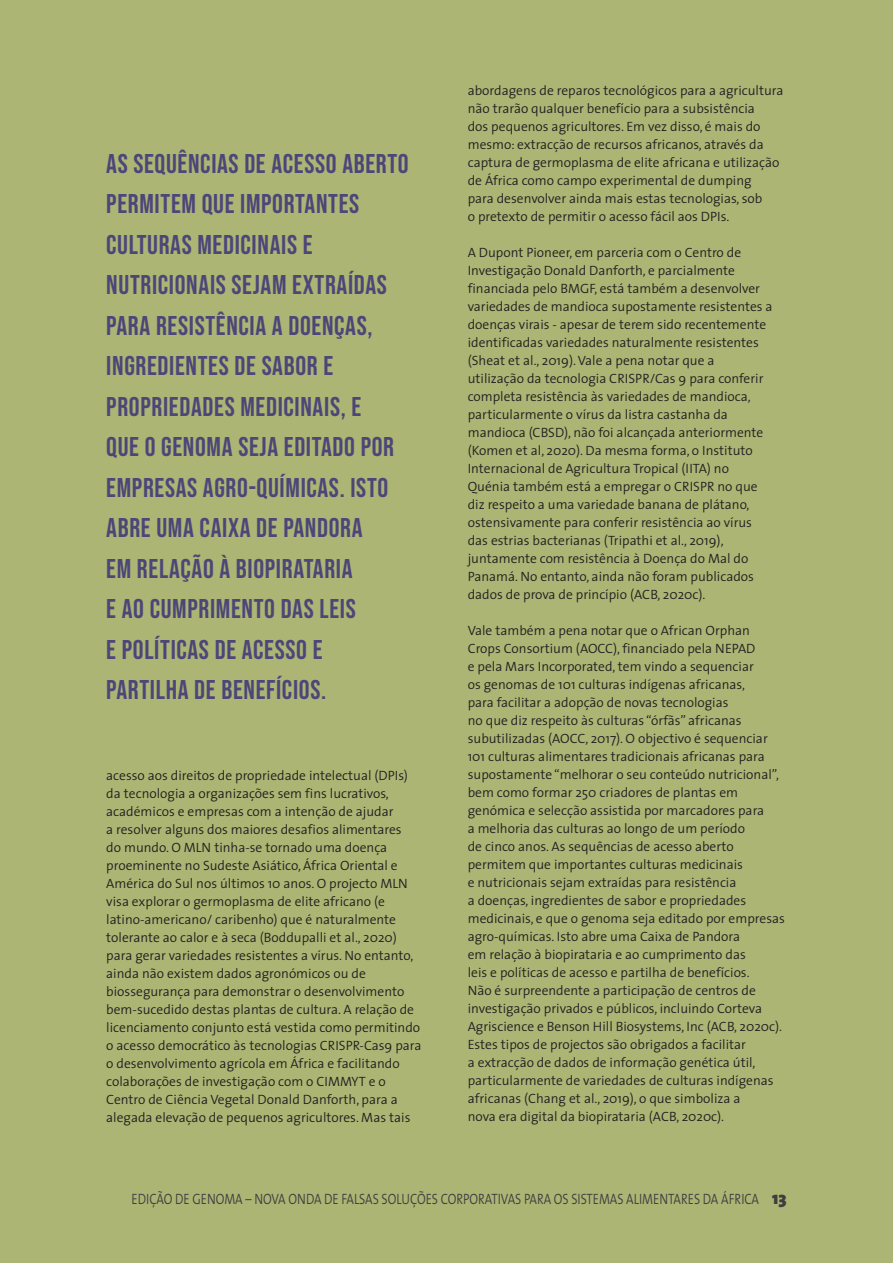
<style>
.page{position:relative;width:893px;height:1263px;background:#acb574}
.page>*{position:absolute;margin:0;border:0;box-sizing:border-box;transform-origin:0 0}
.t1{font:27px/40.5px "Bebas Neue";letter-spacing:.025em;color:#4c4679}
.t2{font:300 15px "The Sans";color:#3e3e3f;scale:.82 1}
.t3{font:300 13.5px/18px "The Sans";color:#231f20}
.s1{font-weight:900;font-size:18px}
</style>
<div class="page">
<p class="t1" style="left:106px;top:143px;width:304px">AS SEQUÊNCIAS DE ACESSO ABERTO<br>PERMITEM QUE IMPORTANTES<br>CULTURAS MEDICINAIS E<br>NUTRICIONAIS SEJAM EXTRAÍDAS<br>PARA RESISTÊNCIA A DOENÇAS,<br>INGREDIENTES DE SABOR E<br>PROPRIEDADES MEDICINAIS, E<br>QUE O GENOMA SEJA EDITADO POR<br>EMPRESAS AGRO-QUÍMICAS. ISTO<br>ABRE UMA CAIXA DE PANDORA<br>EM RELAÇÃO À BIOPIRATARIA<br>E AO CUMPRIMENTO DAS LEIS<br>E POLÍTICAS DE ACESSO E<br>PARTILHA DE BENEFÍCIOS.</p>
<p class="t3" style="left:106px;top:766px;width:317px">acesso aos direitos de propriedade intelectual (DPIs) da tecnologia a organizações sem fins lucrativos, académicos e empresas com a intenção de ajudar<br>a resolver alguns dos maiores desafios alimentares<br>do mundo. O MLN tinha-se tornado uma doença proeminente no Sudeste Asiático, África Oriental e América do Sul nos últimos 10 anos. O projecto MLN visa explorar o germoplasma de elite africano (e latino-americano/ caribenho) que é naturalmente tolerante ao calor e à seca (Boddupalli et al., 2020) para gerar variedades resistentes a vírus. No entanto, ainda não existem dados agronómicos ou de biossegurança para demonstrar o desenvolvimento bem-sucedido destas plantas de cultura. A relação de licenciamento conjunto está vestida como permitindo o acesso democrático às tecnologias CRISPR-Cas9 para o desenvolvimento agrícola em África e facilitando colaborações de investigação com o CIMMYT e o Centro de Ciência Vegetal Donald Danforth, para a alegada elevação de pequenos agricultores. Mas tais</p>
<p class="t3" style="left:468px;top:81px;width:317px">abordagens de reparos tecnológicos para a agricultura não trarão qualquer benefício para a subsistência<br>dos pequenos agricultores. Em vez disso, é mais do mesmo: extracção de recursos africanos, através da captura de germoplasma de elite africana e utilização de África como campo experimental de dumping<br>para desenvolver ainda mais estas tecnologias, sob<br>o pretexto de permitir o acesso fácil aos DPIs.</p>
<p class="t3" style="left:468px;top:243px;width:306px">A Dupont Pioneer, em parceria com o Centro de Investigação Donald Danforth, e parcialmente financiada pelo BMGF, está também a desenvolver variedades de mandioca supostamente resistentes a doenças virais - apesar de terem sido recentemente identificadas variedades naturalmente resistentes (Sheat et al., 2019). Vale a pena notar que a utilização da tecnologia CRISPR/Cas 9 para conferir completa resistência às variedades de mandioca, particularmente o vírus da listra castanha da mandioca (CBSD), não foi alcançada anteriormente (Komen et al, 2020). Da mesma forma, o Instituto Internacional de Agricultura Tropical (IITA) no Quénia também está a empregar o CRISPR no que diz respeito a uma variedade banana de plátano, ostensivamente para conferir resistência ao vírus das estrias bacterianas (Tripathi et al., 2019), juntamente com resistência à Doença do Mal do Panamá. No entanto, ainda não foram publicados dados de prova de princípio (ACB, 2020c).</p>
<p class="t3" style="left:468px;top:621px;width:319px">Vale também a pena notar que o African Orphan Crops Consortium (AOCC), financiado pela NEPAD<br>e pela Mars Incorporated, tem vindo a sequenciar<br>os genomas de 101 culturas indígenas africanas,<br>para facilitar a adopção de novas tecnologias<br>no que diz respeito às culturas “órfãs” africanas subutilizadas (AOCC, 2017). O objectivo é sequenciar 101 culturas alimentares tradicionais africanas para supostamente “melhorar o seu conteúdo nutricional”, bem como formar 250 criadores de plantas em genómica e selecção assistida por marcadores para<br>a melhoria das culturas ao longo de um período<br>de cinco anos. As sequências de acesso aberto permitem que importantes culturas medicinais<br>e nutricionais sejam extraídas para resistência<br>a doenças, ingredientes de sabor e propriedades medicinais, e que o genoma seja editado por empresas agro-químicas. Isto abre uma Caixa de Pandora<br>em relação à biopirataria e ao cumprimento das<br>leis e políticas de acesso e partilha de benefícios.<br>Não é surpreendente a participação de centros de investigação privados e públicos, incluindo Corteva Agriscience e Benson Hill Biosystems, Inc (ACB, 2020c).<br>Estes tipos de projectos são obrigados a facilitar<br>a extracção de dados de informação genética útil, particularmente de variedades de culturas indígenas africanas (Chang et al., 2019), o que simboliza a<br>nova era digital da biopirataria (ACB, 2020c).</p>
<p class="t2" style="left:132px;top:1186px;width:800px">EDIÇÃO DE GENOMA – NOVA ONDA DE FALSAS SOLUÇÕES CORPORATIVAS PARA OS SISTEMAS ALIMENTARES DA ÁFRICA <span class="s1">13</span></p>
</div>
